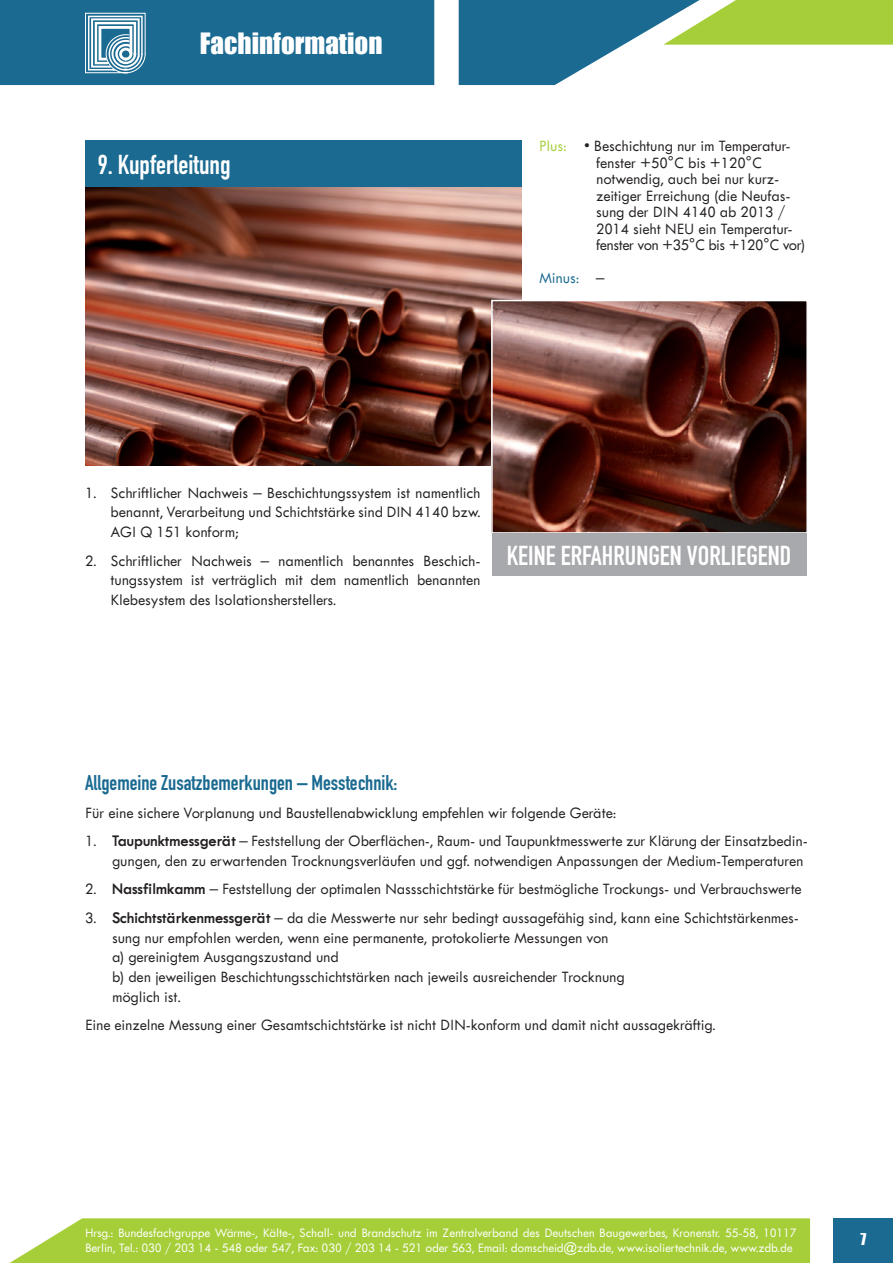
<style>
.page{position:relative;width:893px;height:1263px;background:#fff}
.page>*{position:absolute;margin:0;border:0;box-sizing:border-box;transform-origin:0 0}
.t1{font:27px "DIN Engschrift LT";color:#fff}
.t2{font:27px "Impact";color:#fff}
.t3{font:21px "DIN Engschrift LT";color:#1a6a91}
.t4{font:500 16.5px/19.8px "Tw Cen MT Std Semi";color:#231f20}
.t5{font:500 16.5px "Tw Cen MT Std Semi";color:#1a6a91}
.t6{font:15px "Impact";color:#fff}
.t7{font:500 13.5px/15px "Tw Cen MT Std Semi";letter-spacing:-.005em;color:#fff}
.s1{color:#a6ce39}
.s2{color:#231f20}
.s3{font-family:"Tw Cen MT Std";font-weight:600}
</style>
<div class="page">
<div style="left:833px;top:1217px;width:60px;height:46px;background:#1a6a91"></div>
<svg style="left:9px;top:1218px;width:801px;height:45px;background:#abd044"></svg>
<div style="left:714px;top:0;width:179px;height:45px;background:#a6ce39"></div>
<svg style="left:0;top:0;width:714px;height:85px;background:#3e81a0"></svg>
<img style="left:85px;top:187px;width:436px;height:279px">
<div style="left:85px;top:140px;width:436px;height:47px;background:#1a6a91"></div>
<img style="left:494px;top:303px;width:311px;height:228px">
<div style="left:491px;top:300px;width:317px;height:234px;border:2px solid #fff"></div>
<div style="left:492px;top:534px;width:314px;height:42px;background:#a8a9ad"></div>
<svg style="left:85px;top:12px;width:61px;height:62px"></svg>
<h1 class="t2" style="left:200px;top:22px;width:184px">Fachinformation</h1>
<h1 class="t1" style="left:98px;top:149px;width:134px">9. Kupferleitung</h1>
<p class="t4" style="left:596px;top:138px;width:211px;line-height:16.5px;text-indent:-57px"><span class="s1">Plus:</span> • Beschichtung nur im Temperatur&shy;fenster +50°C bis +120°C notwendig, auch bei nur kurz&shy;zeitiger Erreichung (die Neufas&shy;sung der DIN 4140 ab 2013 /<br>2014 sieht NEU ein Temperatur&shy;fenster von +35°C bis +120°C vor)</p>
<p class="t5" style="left:539px;top:269px;width:67px">Minus: <span class="s2">–</span></p>
<p class="t4" style="left:111px;top:483px;width:371px;text-align:justify;text-indent:-26px">1. Schriftlicher Nachweis – Beschichtungssystem ist namentlich benannt, Verarbeitung und Schichtstärke sind DIN 4140 bzw.<br>AGI Q 151 konform;</p>
<p class="t4" style="left:111px;top:551px;width:371px;text-align:justify;text-indent:-26px">2. Schriftlicher Nachweis – namentlich benanntes Beschich&shy;tungssystem ist verträglich mit dem namentlich benannten Klebesystem des Isolationsherstellers.</p>
<h1 class="t1" style="left:507px;top:540px;width:286px">KEINE ERFAHRUNGEN VORLIEGEND</h1>
<p class="t3" style="left:85px;top:770px;width:314px">Allgemeine Zusatzbemerkungen – Messtechnik:</p>
<p class="t4" style="left:85px;top:803px;width:533px">Für eine sichere Vorplanung und Baustellenabwicklung empfehlen wir folgende Geräte:</p>
<p class="t4" style="left:85px;top:831px;width:724px;text-align:right">1. <span class="s3">Taupunktmessgerät</span> – Feststellung der Oberflächen-, Raum- und Taupunktmesswerte zur Klärung der Einsatzbedin&shy;gungen, den zu erwartenden Trocknungsverläufen und ggf. notwendigen Anpassungen der Medium-Temperaturen</p>
<p class="t4" style="left:85px;top:879px;width:718px">2. <span class="s3">Nassfilmkamm</span> – Feststellung der optimalen Nassschichtstärke für bestmögliche Trockungs- und Verbrauchswerte</p>
<p class="t4" style="left:112px;top:908px;width:688px;text-indent:-27px">3. <span class="s3">Schichtstärkenmessgerät</span> – da die Messwerte nur sehr bedingt aussagefähig sind, kann eine Schichtstärkenmes&shy;sung nur empfohlen werden, wenn eine permanente, protokolierte Messungen von<br>a) gereinigtem Ausgangszustand und<br>b) den jeweiligen Beschichtungsschichtstärken nach jeweils ausreichender Trocknung<br>möglich ist.</p>
<p class="t4" style="left:85px;top:1015px;width:632px">Eine einzelne Messung einer Gesamtschichtstärke ist nicht DIN-konform und damit nicht aussagekräftig.</p>
<p class="t7" style="left:85px;top:1225px;width:713px">Hrsg.: Bundesfachgruppe Wärme-, Kälte-, Schall- und Brandschutz im Zentralverband des Deutschen Baugewerbes, Kronenstr. 55-58, 10117<br>Berlin, Tel.: 030 / 203 14 - 548 oder 547, Fax: 030 / 203 14 - 521 oder 563, Email: domscheid@zdb.de, www.isoliertechnik.de, www.zdb.de</p>
<p class="t6" style="left:860px;top:1227px;width:7px">7</p>
</div>
